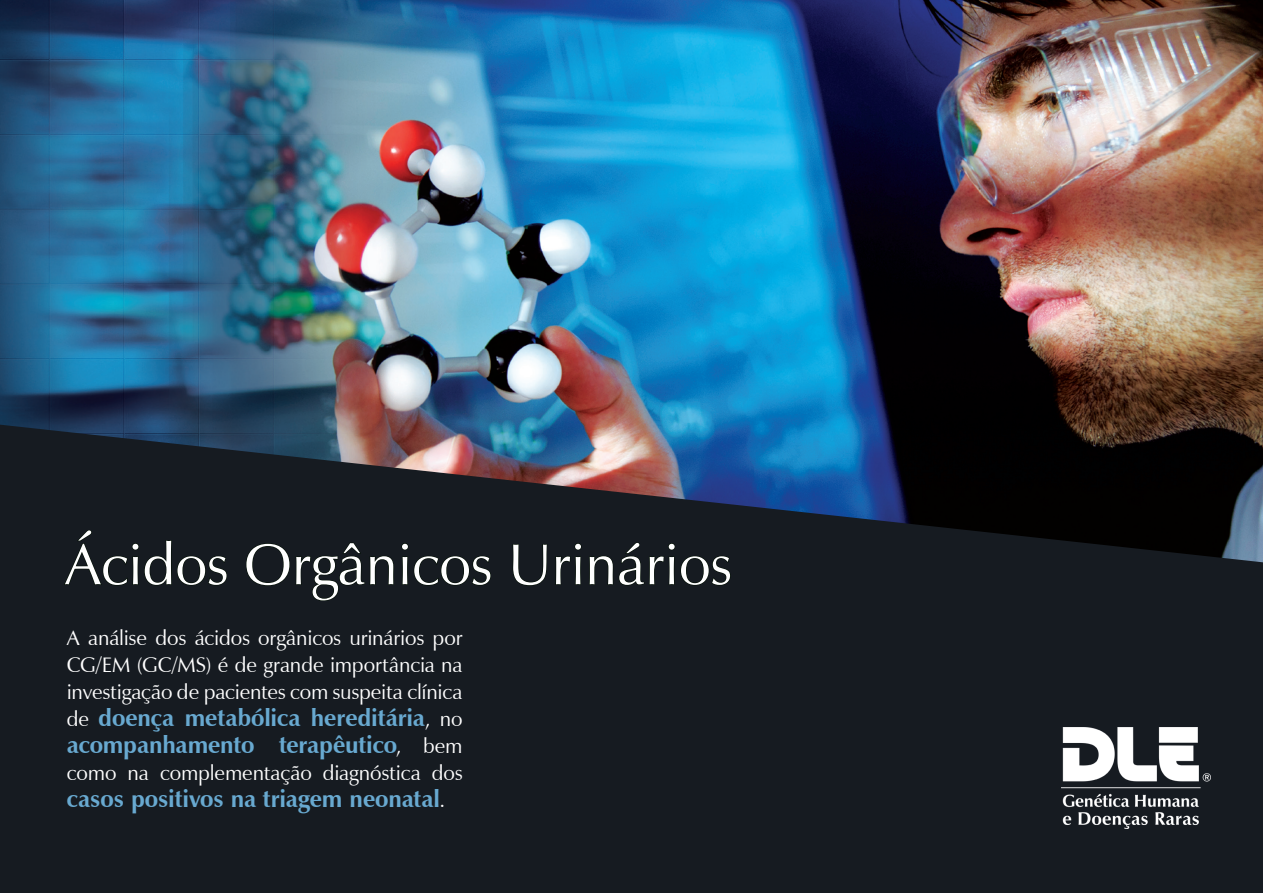
<style>
.page{position:relative;width:1263px;height:893px;background:#fff}
.page>*{position:absolute;margin:0;border:0;box-sizing:border-box;transform-origin:0 0}
.t1{font:58.35px "Zapf Humanist 601 BT";color:#fff}
.t2{font:700 24px/27px "Zapf Humanist 601 BT";letter-spacing:-.005em;color:#68a9d0}
.t3{font:21px/27px "Zapf Humanist 601 BT";letter-spacing:-.005em;color:#fff;text-align:justify}
.s1{font-weight:400;font-size:21px;color:#fff}
</style>
<div class="page">
<div style="left:0;top:562px;width:1263px;height:331px;background:#161b21"></div>
<svg style="left:63px;top:562px;width:164px;height:24px;background:#12181b"></svg>
<svg style="left:246px;top:562px;width:148px;height:39px;background:#13191d"></svg>
<svg style="left:401px;top:562px;width:90px;height:24px;background:#12181b"></svg>
<svg style="left:512px;top:562px;width:35px;height:24px"></svg>
<svg style="left:555px;top:562px;width:27px;height:23px"></svg>
<svg style="left:589px;top:562px;width:142px;height:24px;background:#12181b"></svg>
<img style="left:0;top:0;width:1263px;height:562px">
<img style="left:1062px;top:727px;width:148px;height:101px">
<p class="t1" style="left:65px;top:528px;width:668px">Ácidos Orgânicos Urinários</p>
<p class="t3" style="left:67px;top:624px;width:397px">A análise dos ácidos orgânicos urinários por CG/EM (GC/MS) é de grande importância na investigação de pacientes com suspeita clínica</p>
<p class="t2" style="left:67px;top:704px;width:397px"><span class="s1">de</span> doença metabólica hereditária<span class="s1">, no </span>acompanhamento terapêutico<span class="s1">, bem</span></p>
<p class="t3" style="left:67px;top:759px;width:397px">como na complementação diagnóstica dos</p>
<p class="t2" style="left:67px;top:785px;width:380px">casos positivos na triagem neonatal<span class="s1">.</span></p>
</div>
